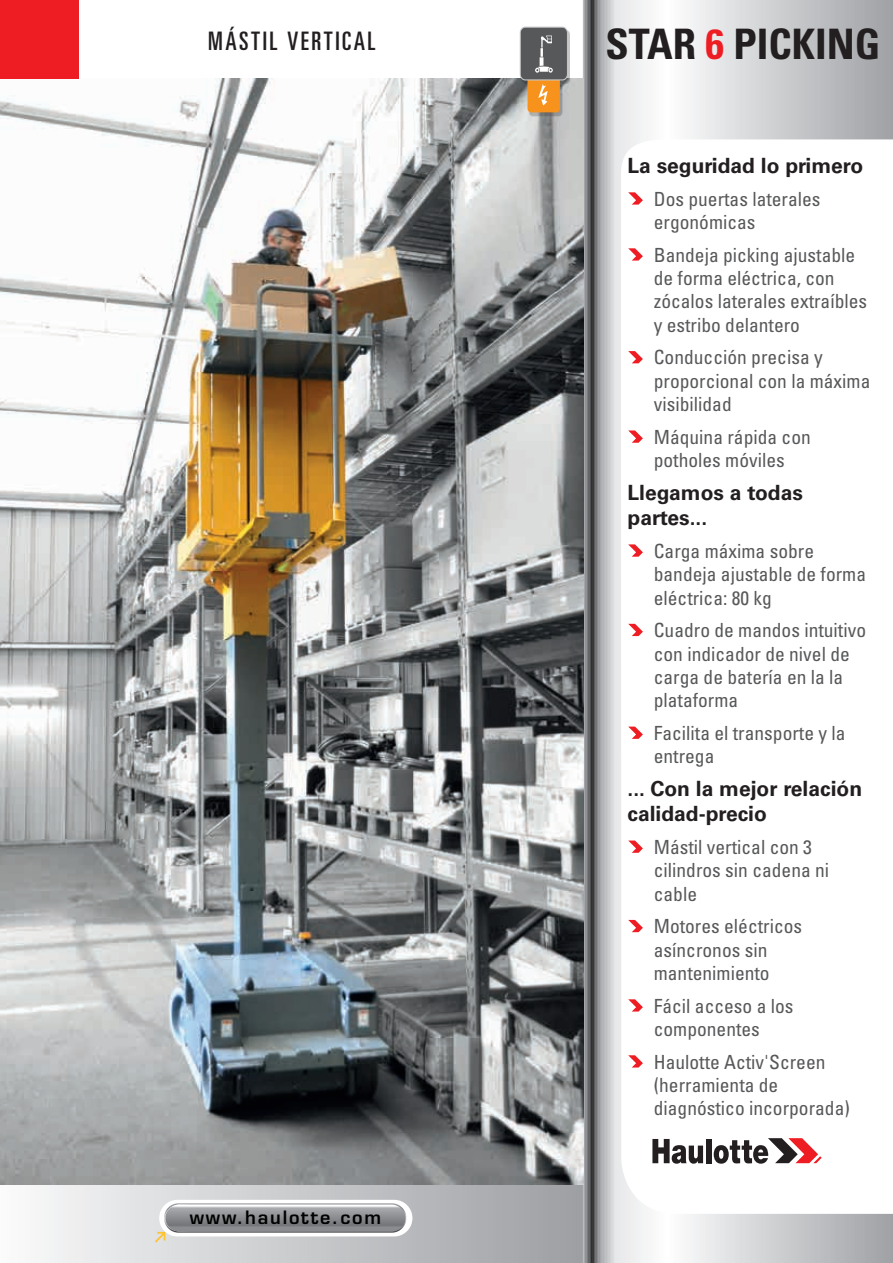
<style>
.page{position:relative;width:893px;height:1263px;background:#fff}
.page>*{position:absolute;margin:0;border:0;box-sizing:border-box;transform-origin:0 0}
.t1{font:700 condensed 42px "Univers";color:#231f20}
.t2{font:ultra-condensed 25.5px "Univers";letter-spacing:.1em;color:#231f20}
.t3{font:700 21px/25.2px "Univers";color:#231f20}
.t4{font:condensed 19.5px/23.4px "Univers";color:#57585a}
.t5{font:600 18px "Eurostile";letter-spacing:.1em;color:#000}
.s1{color:#ee1d23}
</style>
<div class="page">
<div style="left:0;top:1181px;width:590px;height:82px;background:linear-gradient(to right,#fafafb,#9c9da1)"></div>
<div style="left:159px;top:1200px;width:253px;height:36px;background:#fff;border-radius:18px"></div>
<div style="left:164px;top:1203px;width:242px;height:30px;background:#bbbdbf;border-radius:15px"></div>
<svg style="left:155px;top:1204px;width:250px;height:38px;background:#abacad"></svg>
<svg style="left:583px;top:0;width:310px;height:1263px"></svg>
<img style="left:0;top:79px;width:583px;height:1105px">
<div style="left:522px;top:30px;width:48px;height:86px;background:#231f20;opacity:.25"></div>
<div style="left:527px;top:76px;width:33px;height:36px;background:#f7931d;border-radius:4px"></div>
<div style="left:520px;top:27px;width:47px;height:53px;background:#57585a;border-radius:5px"></div>
<div style="left:520px;top:27px;width:48px;height:53px;border:1px solid #c7c8ca;border-radius:5px"></div>
<svg style="left:535px;top:36px;width:18px;height:37px"></svg>
<svg style="left:538px;top:84px;width:10px;height:22px"></svg>
<svg style="left:628px;top:192px;width:15px;height:13px"></svg>
<svg style="left:628px;top:248px;width:15px;height:13px"></svg>
<svg style="left:628px;top:351px;width:15px;height:12px"></svg>
<svg style="left:628px;top:430px;width:15px;height:13px"></svg>
<svg style="left:628px;top:544px;width:15px;height:13px"></svg>
<svg style="left:628px;top:624px;width:15px;height:12px"></svg>
<svg style="left:628px;top:727px;width:15px;height:12px"></svg>
<svg style="left:628px;top:840px;width:15px;height:13px"></svg>
<svg style="left:628px;top:920px;width:15px;height:12px"></svg>
<svg style="left:628px;top:999px;width:15px;height:12px"></svg>
<svg style="left:628px;top:1055px;width:15px;height:12px"></svg>
<div style="left:0;top:0;width:79px;height:79px;background:#ee1d23"></div>
<h2 class="t2" style="left:208px;top:26px;width:169px">MÁSTIL VERTICAL</h2>
<h1 class="t1" style="left:605px;top:19px;width:277px">STAR <span class="s1">6</span> PICKING</h1>
<p class="t5" style="left:190px;top:1206px;width:193px">www.haulotte.com</p>
<p class="t3" style="left:628px;top:153px;width:237px">La seguridad lo primero</p>
<p class="t4" style="left:654px;top:187px;width:168px">Dos puertas laterales ergonómicas</p>
<p class="t4" style="left:654px;top:243px;width:215px">Bandeja picking ajustable de forma eléctrica, con zócalos laterales extraíbles y estribo delantero</p>
<p class="t4" style="left:654px;top:345px;width:218px">Conducción precisa y proporcional con la máxima visibilidad</p>
<p class="t4" style="left:654px;top:425px;width:159px">Máquina rápida con potholes móviles</p>
<p class="t3" style="left:628px;top:480px;width:177px">Llegamos a todas partes...</p>
<p class="t4" style="left:654px;top:539px;width:214px">Carga máxima sobre bandeja ajustable de forma eléctrica: 80 kg</p>
<p class="t4" style="left:654px;top:618px;width:214px">Cuadro de mandos intuitivo con indicador de nivel de carga de batería en la la plataforma</p>
<p class="t4" style="left:654px;top:721px;width:193px">Facilita el transporte y la entrega</p>
<p class="t3" style="left:628px;top:776px;width:236px">... Con la mejor relación calidad-precio</p>
<p class="t4" style="left:654px;top:835px;width:177px">Mástil vertical con 3 cilindros sin cadena ni cable</p>
<p class="t4" style="left:654px;top:914px;width:150px">Motores eléctricos asíncronos sin mantenimiento</p>
<p class="t4" style="left:654px;top:994px;width:141px">Fácil acceso a los componentes</p>
<p class="t4" style="left:654px;top:1050px;width:198px">Haulotte Activ'Screen (herramienta de diagnóstico incorporada)</p>
</div>
